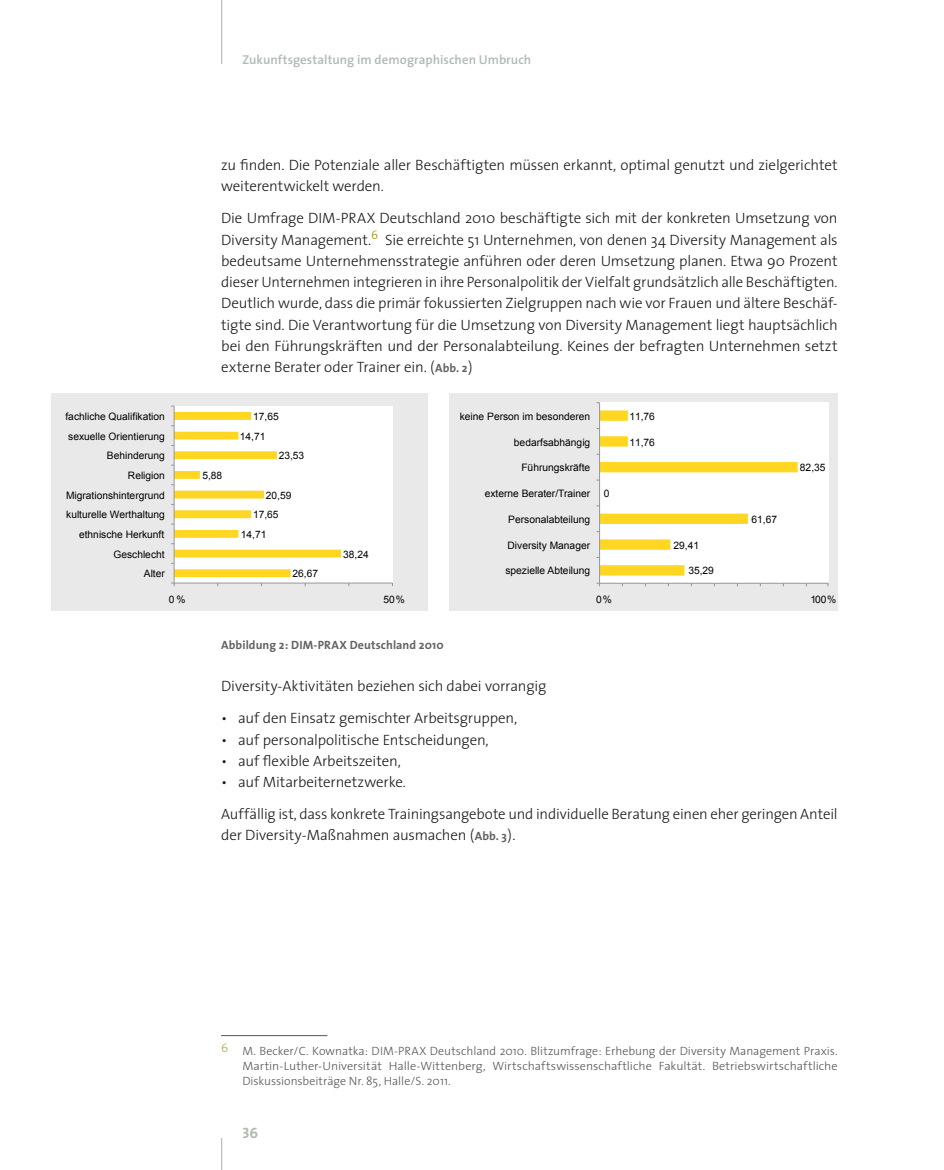
<style>
.page{position:relative;width:944px;height:1170px;background:#fff}
.page>*{position:absolute;margin:0;border:0;box-sizing:border-box;transform-origin:0 0}
.t1{font:300 15px/21.3px "The Sans";letter-spacing:-.01em;color:#1a1a18}
.t2{font:15px "The Sans Bold Caps";color:#b0bab1}
.t3{font:600 12.9px "The Sans";letter-spacing:.005em;color:#b0bab1}
.t4{font:300 12px/15px "The Sans";color:#565656}
.t5{font:700 12px "The Sans";letter-spacing:.01em;color:#636362}
.t6{font:10.2px "Arial";color:#000}
.s1{font-weight:700;font-size:12px;color:#636362}
</style>
<div class="page">
<hr style="left:221px;top:0;width:1px;height:64px;background:#b0bab1">
<hr style="left:221px;top:1137px;width:1px;height:32px;background:#b0bab1">
<hr style="left:221px;top:1035px;width:106px;height:1px;background:#565656">
<div style="left:449px;top:393px;width:389px;height:218px;background:#e9e9e9"></div>
<div style="left:600px;top:402px;width:228px;height:181px;background:#fff"></div>
<hr style="left:600px;top:582px;width:228px;height:1px;background:#98989c">
<hr style="left:599px;top:402px;width:1px;height:181px;background:#98989c">
<svg style="left:596px;top:410px;width:202px;height:165px"></svg>
<div style="left:51px;top:393px;width:376px;height:218px;background:#e9e9e9"></div>
<div style="left:174px;top:406px;width:218px;height:177px;background:#fff"></div>
<hr style="left:174px;top:582px;width:218px;height:1px;background:#98989c">
<hr style="left:174px;top:406px;width:1px;height:177px;background:#98989c">
<svg style="left:171px;top:412px;width:170px;height:174px"></svg>
<p class="t3" style="left:242px;top:49px;width:290px">Zukunftsgestaltung im demographischen Umbruch</p>
<p class="t1" style="left:221px;top:154px;width:618px">zu finden. Die Potenziale aller Beschäftigten müssen erkannt, optimal genutzt und zielgerichtet weiterentwickelt werden.</p>
<p class="t1" style="left:221px;top:207px;width:618px">Die Umfrage DIM-PRAX Deutschland 2010 beschäftigte sich mit der konkreten Umsetzung von Diversity Management.<sup>6</sup> Sie erreichte 51 Unternehmen, von denen 34 Diversity Management als bedeutsame Unternehmensstrategie anführen oder deren Umsetzung planen. Etwa 90 Prozent dieser Unternehmen integrieren in ihre Personalpolitik der Vielfalt grundsätzlich alle Beschäftigten.<br>Deutlich wurde, dass die primär fokussierten Zielgruppen nach wie vor Frauen und ältere Beschäf&shy;tigte sind. Die Verantwortung für die Umsetzung von Diversity Management liegt hauptsächlich bei den Führungskräften und der Personalabteilung. Keines der befragten Unternehmen setzt externe Berater oder Trainer ein. (<span class="s1">Abb. 2</span>)</p>
<p class="t6" style="left:65px;top:410px;width:101px">fachliche Qualifikation</p>
<p class="t6" style="left:253px;top:410px;width:27px">17,65</p>
<p class="t6" style="left:460px;top:409px;width:132px">keine Person im besonderen</p>
<p class="t6" style="left:629px;top:409px;width:27px">11,76</p>
<p class="t6" style="left:68px;top:429px;width:98px">sexuelle Orientierung</p>
<p class="t6" style="left:240px;top:429px;width:27px">14,71</p>
<p class="t6" style="left:514px;top:435px;width:78px">bedarfsabhängig</p>
<p class="t6" style="left:629px;top:435px;width:27px">11,76</p>
<p class="t6" style="left:107px;top:449px;width:59px">Behinderung</p>
<p class="t6" style="left:279px;top:449px;width:27px">23,53</p>
<p class="t6" style="left:128px;top:468px;width:38px">Religion</p>
<p class="t6" style="left:202px;top:468px;width:21px">5,88</p>
<p class="t6" style="left:521px;top:461px;width:70px">Führungskräfte</p>
<p class="t6" style="left:800px;top:461px;width:27px">82,35</p>
<p class="t6" style="left:66px;top:488px;width:100px">Migrationshintergrund</p>
<p class="t6" style="left:266px;top:488px;width:27px">20,59</p>
<p class="t6" style="left:485px;top:487px;width:107px">externe Berater/Trainer</p>
<p class="t6" style="left:604px;top:487px;width:7px">0</p>
<p class="t6" style="left:66px;top:508px;width:100px">kulturelle Werthaltung</p>
<p class="t6" style="left:253px;top:508px;width:27px">17,65</p>
<p class="t6" style="left:508px;top:512px;width:84px">Personalabteilung</p>
<p class="t6" style="left:751px;top:512px;width:27px">61,67</p>
<p class="t6" style="left:79px;top:527px;width:87px">ethnische Herkunft</p>
<p class="t6" style="left:114px;top:547px;width:53px">Geschlecht</p>
<p class="t6" style="left:241px;top:527px;width:27px">14,71</p>
<p class="t6" style="left:343px;top:547px;width:27px">38,24</p>
<p class="t6" style="left:508px;top:538px;width:84px">Diversity Manager</p>
<p class="t6" style="left:674px;top:538px;width:27px">29,41</p>
<p class="t6" style="left:144px;top:567px;width:23px">Alter</p>
<p class="t6" style="left:293px;top:567px;width:27px">26,67</p>
<p class="t6" style="left:505px;top:564px;width:86px">spezielle Abteilung</p>
<p class="t6" style="left:688px;top:564px;width:27px">35,29</p>
<p class="t6" style="left:169px;top:592px;width:18px">0%</p>
<p class="t6" style="left:383px;top:592px;width:23px">50%</p>
<p class="t6" style="left:596px;top:592px;width:17px">0%</p>
<p class="t6" style="left:810px;top:592px;width:27px">100%</p>
<p class="t5" style="left:221px;top:634px;width:224px">Abbildung 2: DIM-PRAX Deutschland 2010</p>
<p class="t1" style="left:221px;top:675px;width:327px">Diversity-Aktivitäten beziehen sich dabei vorrangig</p>
<p class="t1" style="left:221px;top:707px;width:298px">• auf den Einsatz gemischter Arbeitsgruppen,</p>
<p class="t1" style="left:221px;top:728px;width:269px">• auf personalpolitische Entscheidungen,</p>
<p class="t1" style="left:221px;top:749px;width:181px">• auf flexible Arbeitszeiten,</p>
<p class="t1" style="left:221px;top:765px;width:618px;line-height:32px">• auf Mitarbeiternetzwerke.<br>Auffällig ist, dass konkrete Trainingsangebote und individuelle Beratung einen eher geringen Anteil</p>
<p class="t1" style="left:221px;top:824px;width:294px">der Diversity-Maßnahmen ausmachen (<span class="s1">Abb. 3</span>).</p>
<p class="t4" style="left:242px;top:1042px;width:597px;text-indent:-21px"><sup>6</sup> M. Becker/C. Kownatka: DIM-PRAX Deutschland 2010. Blitzumfrage: Erhebung der Diversity Management Praxis.<br>Martin-Luther-Universität Halle-Wittenberg, Wirtschaftswissenschaftliche Fakultät. Betriebswirtschaftliche<br>Diskussionsbeiträge Nr. 85, Halle/S. 2011.</p>
<p class="t2" style="left:242px;top:1120px;width:17px">36</p>
</div>
